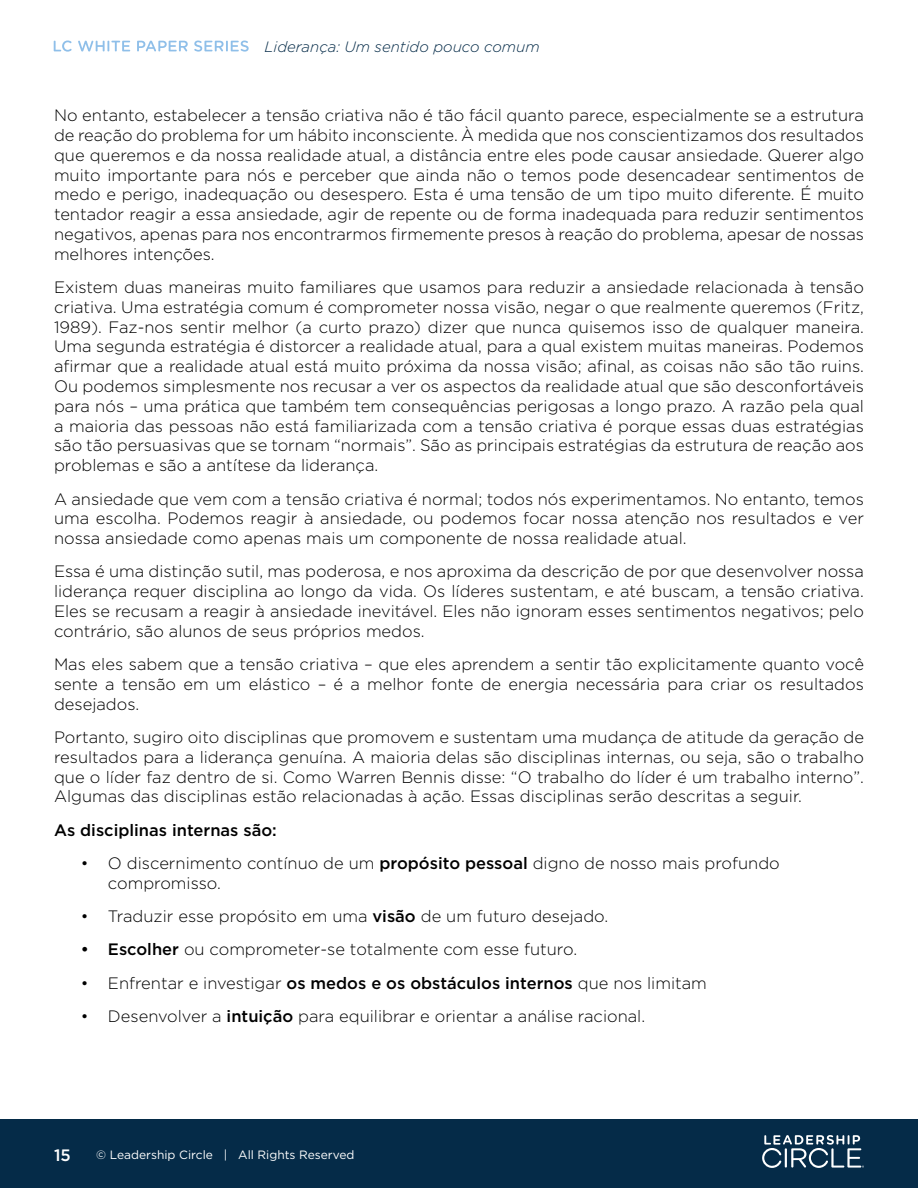
<style>
.page{position:relative;width:918px;height:1188px;background:#fff}
.page>*{position:absolute;margin:0;border:0;box-sizing:border-box;transform-origin:0 0}
.t1{font:300 16.5px/19.8px "Gotham";color:#000;text-align:justify}
.t2{font:500 16.5px "Gotham";color:#000}
.t3{font:500 16.5px "Gotham";color:#fff}
.t4{font:italic 300 15px "Gotham";color:#052b48}
.t5{font:12px "Gotham";color:#fff}
.s1{font-weight:500}
</style>
<div class="page">
<svg style="left:54px;top:41px;width:18px;height:11px"></svg>
<svg style="left:78px;top:41px;width:52px;height:11px"></svg>
<svg style="left:137px;top:41px;width:51px;height:10px"></svg>
<svg style="left:194px;top:41px;width:55px;height:11px"></svg>
<div style="left:0;top:1119px;width:918px;height:69px;background:#052b48"></div>
<svg style="left:762px;top:1135px;width:102px;height:33px"></svg>
<p class="t4" style="left:265px;top:37px;width:277px">Liderança: Um sentido pouco comum</p>
<p class="t1" style="left:54px;top:105px;width:812px">No entanto, estabelecer a tensão criativa não é tão fácil quanto parece, especialmente se a estrutura de reação do problema for um hábito inconsciente. À medida que nos conscientizamos dos resultados que queremos e da nossa realidade atual, a distância entre eles pode causar ansiedade. Querer algo muito importante para nós e perceber que ainda não o temos pode desencadear sentimentos de medo e perigo, inadequação ou desespero. Esta é uma tensão de um tipo muito diferente. É muito tentador reagir a essa ansiedade, agir de repente ou de forma inadequada para reduzir sentimentos negativos, apenas para nos encontrarmos firmemente presos à reação do problema, apesar de nossas melhores intenções.</p>
<p class="t1" style="left:54px;top:277px;width:812px">Existem duas maneiras muito familiares que usamos para reduzir a ansiedade relacionada à tensão criativa. Uma estratégia comum é comprometer nossa visão, negar o que realmente queremos (Fritz, 1989). Faz-nos sentir melhor (a curto prazo) dizer que nunca quisemos isso de qualquer maneira.<br>Uma segunda estratégia é distorcer a realidade atual, para a qual existem muitas maneiras. Podemos afirmar que a realidade atual está muito próxima da nossa visão; afinal, as coisas não são tão ruins.<br>Ou podemos simplesmente nos recusar a ver os aspectos da realidade atual que são desconfortáveis para nós – uma prática que também tem consequências perigosas a longo prazo. A razão pela qual a maioria das pessoas não está familiarizada com a tensão criativa é porque essas duas estratégias são tão persuasivas que se tornam “normais”. São as principais estratégias da estrutura de reação aos problemas e são a antítese da liderança.</p>
<p class="t1" style="left:54px;top:488px;width:812px">A ansiedade que vem com a tensão criativa é normal; todos nós experimentamos. No entanto, temos uma escolha. Podemos reagir à ansiedade, ou podemos focar nossa atenção nos resultados e ver nossa ansiedade como apenas mais um componente de nossa realidade atual.</p>
<p class="t1" style="left:54px;top:561px;width:811px">Essa é uma distinção sutil, mas poderosa, e nos aproxima da descrição de por que desenvolver nossa liderança requer disciplina ao longo da vida. Os líderes sustentam, e até buscam, a tensão criativa.<br>Eles se recusam a reagir à ansiedade inevitável. Eles não ignoram esses sentimentos negativos; pelo contrário, são alunos de seus próprios medos.</p>
<p class="t1" style="left:54px;top:654px;width:812px">Mas eles sabem que a tensão criativa – que eles aprendem a sentir tão explicitamente quanto você sente a tensão em um elástico – é a melhor fonte de energia necessária para criar os resultados desejados.</p>
<p class="t1" style="left:54px;top:727px;width:812px">Portanto, sugiro oito disciplinas que promovem e sustentam uma mudança de atitude da geração de resultados para a liderança genuína. A maioria delas são disciplinas internas, ou seja, são o trabalho que o líder faz dentro de si. Como Warren Bennis disse: “O trabalho do líder é um trabalho interno”.<br>Algumas das disciplinas estão relacionadas à ação. Essas disciplinas serão descritas a seguir.</p>
<p class="t2" style="left:54px;top:819px;width:224px">As disciplinas internas são:</p>
<p class="t1" style="left:108px;top:853px;width:673px;text-indent:-27px">• O discernimento contínuo de um <span class="s1">propósito pessoal</span> digno de nosso mais profundo compromisso.</p>
<p class="t1" style="left:81px;top:906px;width:529px">• Traduzir esse propósito em uma <span class="s1">visão</span> de um futuro desejado.</p>
<p class="t1" style="left:81px;top:939px;width:498px"><span class="s1">• Escolher</span> ou comprometer-se totalmente com esse futuro.</p>
<p class="t1" style="left:81px;top:973px;width:627px">• Enfrentar e investigar <span class="s1">os medos e os obstáculos internos</span> que nos limitam</p>
<p class="t1" style="left:81px;top:1006px;width:566px">• Desenvolver a <span class="s1">intuição</span> para equilibrar e orientar a análise racional.</p>
<p class="t3" style="left:54px;top:1144px;width:18px">15</p>
<p class="t5" style="left:96px;top:1147px;width:260px">© Leadership Circle | All Rights Reserved</p>
</div>
